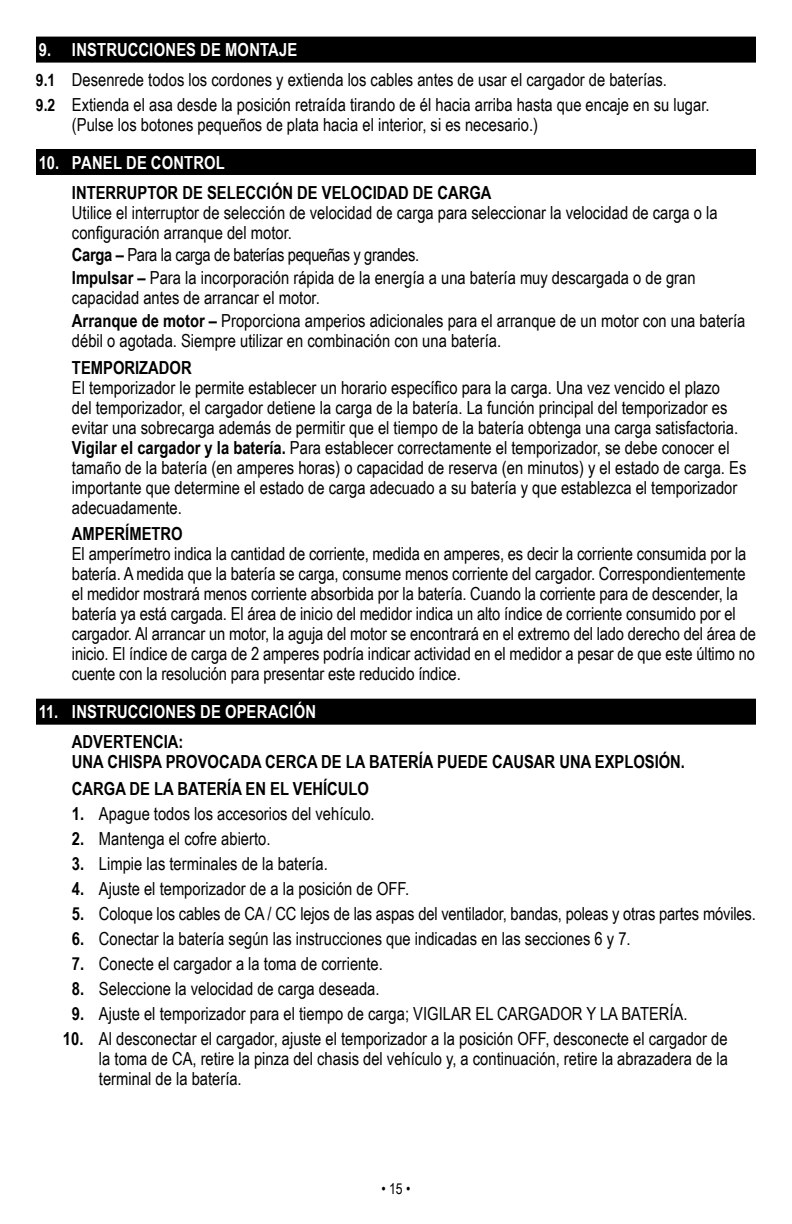
<style>
.page{position:relative;width:792px;height:1224px;background:#fff}
.page>*{position:absolute;margin:0;border:0;box-sizing:border-box;transform-origin:0 0}
.t1{font:18px/20px "Arial Narrow";color:#000}
.t2{font:700 18px/20px "Arial Narrow";color:#000}
.t3{font:700 18px "Arial Narrow";letter-spacing:.01em;color:#fff}
.t4{font:15px "Arial Narrow";color:#000}
.s1{font-weight:700;color:#fff}
.s2{font-weight:700;font-size:17px}
.s3{font-weight:700}
</style>
<div class="page">
<div style="left:36px;top:37px;width:720px;height:26px;background:#000"></div>
<div style="left:36px;top:149px;width:720px;height:26px;background:#000"></div>
<div style="left:36px;top:699px;width:720px;height:26px;background:#000"></div>
<p class="t1" style="left:36px;top:34px;width:632px;line-height:30px"><span class="s1">9. INSTRUCCIONES DE MONTAJE<br></span><span class="s2">9.1</span> Desenrede todos los cordones y extienda los cables antes de usar el cargador de baterías.</p>
<p class="t1" style="left:72px;top:93px;width:639px;text-indent:-36px"><span class="s2">9.2</span> Extienda el asa desde la posición retraída tirando de él hacia arriba hasta que encaje en su lugar. (Pulse los botones pequeños de plata hacia el interior, si es necesario.)</p>
<p class="t3" style="left:39px;top:149px;width:187px">10. PANEL DE CONTROL</p>
<p class="t2" style="left:72px;top:181px;width:421px">INTERRUPTOR DE SELECCIÓN DE VELOCIDAD DE CARGA</p>
<p class="t1" style="left:72px;top:202px;width:647px">Utilice el interruptor de selección de velocidad de carga para seleccionar la velocidad de carga o la configuración arranque del motor.</p>
<p class="t1" style="left:72px;top:243px;width:625px;line-height:22.8px"><span class="s3">Carga –</span> Para la carga de baterías pequeñas y grandes.<br><span class="s3">Impulsar –</span> Para la incorporación rápida de la energía a una batería muy descargada o de gran</p>
<p class="t1" style="left:72px;top:286px;width:675px;line-height:22.8px">capacidad antes de arrancar el motor.<br><span class="s3">Arranque de motor –</span> Proporciona amperios adicionales para el arranque de un motor con una batería</p>
<p class="t1" style="left:72px;top:330px;width:431px">débil o agotada. Siempre utilizar en combinación con una batería.</p>
<p class="t2" style="left:72px;top:356px;width:121px">TEMPORIZADOR</p>
<p class="t1" style="left:72px;top:377px;width:676px">El temporizador le permite establecer un horario específico para la carga. Una vez vencido el plazo<br>del temporizador, el cargador detiene la carga de la batería. La función principal del temporizador es evitar una sobrecarga además de permitir que el tiempo de la batería obtenga una carga satisfactoria.<br><span class="s3">Vigilar el cargador y la batería.</span> Para establecer correctamente el temporizador, se debe conocer el tamaño de la batería (en amperes horas) o capacidad de reserva (en minutos) y el estado de carga. Es importante que determine el estado de carga adecuado a su batería y que establezca el temporizador adecuadamente.</p>
<p class="t2" style="left:72px;top:523px;width:112px">AMPERÍMETRO</p>
<p class="t1" style="left:72px;top:543px;width:685px">El amperímetro indica la cantidad de corriente, medida en amperes, es decir la corriente consumida por la batería. A medida que la batería se carga, consume menos corriente del cargador. Correspondientemente el medidor mostrará menos corriente absorbida por la batería. Cuando la corriente para de descender, la batería ya está cargada. El área de inicio del medidor indica un alto índice de corriente consumido por el cargador. Al arrancar un motor, la aguja del motor se encontrará en el extremo del lado derecho del área de inicio. El índice de carga de 2 amperes podría indicar actividad en el medidor a pesar de que este último no cuente con la resolución para presentar este reducido índice.</p>
<p class="t3" style="left:39px;top:698px;width:279px">11. INSTRUCCIONES DE OPERACIÓN</p>
<p class="t2" style="left:72px;top:731px;width:615px">ADVERTENCIA:<br>UNA CHISPA PROVOCADA CERCA DE LA BATERÍA PUEDE CAUSAR UNA EXPLOSIÓN.</p>
<p class="t2" style="left:72px;top:777px;width:299px">CARGA DE LA BATERÍA EN EL VEHÍCULO</p>
<p class="t1" style="left:72px;top:803px;width:304px"><span class="s3">1.</span> Apague todos los accesorios del vehículo.</p>
<p class="t1" style="left:72px;top:828px;width:200px"><span class="s3">2.</span> Mantenga el cofre abierto.</p>
<p class="t1" style="left:72px;top:853px;width:257px"><span class="s3">3.</span> Limpie las terminales de la batería.</p>
<p class="t1" style="left:72px;top:878px;width:339px"><span class="s3">4.</span> Ajuste el temporizador de a la posición de OFF.</p>
<p class="t1" style="left:72px;top:903px;width:685px"><span class="s3">5.</span> Coloque los cables de CA / CC lejos de las aspas del ventilador, bandas, poleas y otras partes móviles.</p>
<p class="t1" style="left:72px;top:928px;width:560px"><span class="s3">6.</span> Conectar la batería según las instrucciones que indicadas en las secciones 6 y 7.</p>
<p class="t1" style="left:72px;top:953px;width:312px"><span class="s3">7.</span> Conecte el cargador a la toma de corriente.</p>
<p class="t1" style="left:72px;top:978px;width:309px"><span class="s3">8.</span> Seleccione la velocidad de carga deseada.</p>
<p class="t1" style="left:72px;top:1003px;width:617px"><span class="s3">9.</span> Ajuste el temporizador para el tiempo de carga; VIGILAR EL CARGADOR Y LA BATERÍA.</p>
<p class="t1" style="left:99px;top:1028px;width:631px;text-align:justify;text-indent:-36px"><span class="s3">10.</span> Al desconectar el cargador, ajuste el temporizador a la posición OFF, desconecte el cargador de la toma de CA, retire la pinza del chasis del vehículo y, a continuación, retire la abrazadera de la terminal de la batería.</p>
<p class="t4" style="left:381px;top:1177px;width:31px">• 15 •</p>
</div>
